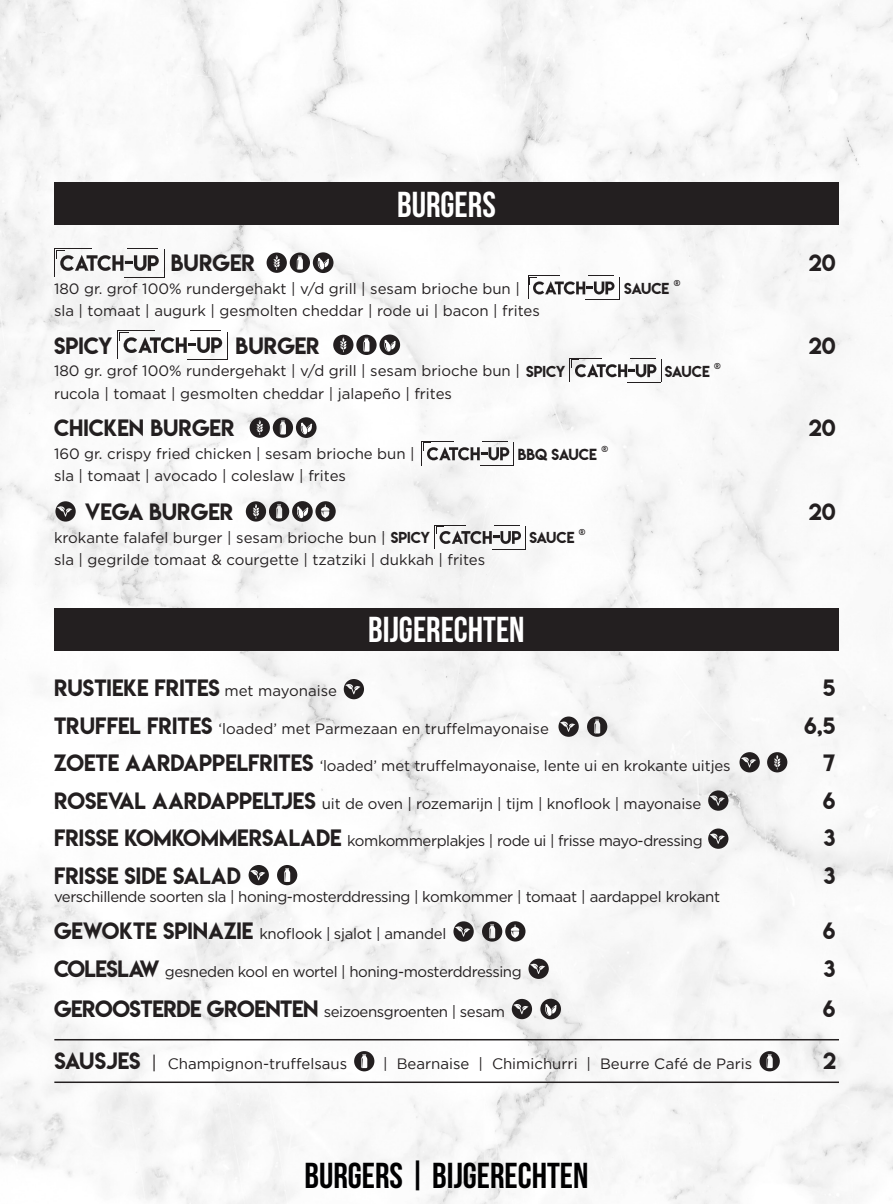
<style>
.page{position:relative;width:893px;height:1204px;background:#fff}
.page>*{position:absolute;margin:0;border:0;box-sizing:border-box;transform-origin:0 0}
.t1{font:36px "Bebas Neue";color:#000001}
.t2{font:36px "Bebas Neue";color:#fff}
.t3{font:21px "Lemon Milk";color:#231f20}
.t4{font:15px "Gotham";letter-spacing:-.01em;color:#231f20}
.t5{font:15px "Gotham";letter-spacing:-.03em;color:#231f20}
.t6{font:15px "Gotham";color:#211d1e}
.t7{font:14.25px "Lemon Milk";color:#231f20}
.t8{font:14.1px "Lemon Milk";letter-spacing:-.02em;color:#231f20}
.s1{font-family:"Lemon Milk";font-size:14.1px}
.s2{font-family:"Gotham";font-size:15px}
.s3{font-family:"Lemon Milk";font-size:21px}
.s4{font-family:"Lemon Milk";font-size:21px;color:#231f20}
.s5{font-size:18px;color:#231f20}
.s6{color:#231f20}
</style>
<div class="page">
<img style="left:0;top:0;width:893px;height:1203px">
<div style="left:54px;top:183px;width:785px;height:42px;background:#231f20"></div>
<svg style="left:528px;top:275px;width:92px;height:25px"></svg>
<hr style="left:628px;top:382px;width:33px;height:1px;background:#231f20">
<svg style="left:570px;top:358px;width:92px;height:24px"></svg>
<hr style="left:480px;top:465px;width:34px;height:1px;background:#231f20">
<svg style="left:422px;top:441px;width:93px;height:24px"></svg>
<hr style="left:124px;top:277px;width:41px;height:1px;background:#231f20">
<svg style="left:54px;top:248px;width:111px;height:29px"></svg>
<hr style="left:187px;top:359px;width:41px;height:1px;background:#231f20">
<svg style="left:117px;top:330px;width:111px;height:29px"></svg>
<svg style="left:267px;top:252px;width:43px;height:21px"></svg>
<svg style="left:333px;top:335px;width:44px;height:20px"></svg>
<svg style="left:250px;top:417px;width:43px;height:21px"></svg>
<svg style="left:246px;top:501px;width:43px;height:20px"></svg>
<svg style="left:55px;top:501px;width:21px;height:20px"></svg>
<div style="left:313px;top:252px;width:20px;height:21px;background:#231f20;border-radius:50%"></div>
<svg style="left:318px;top:257px;width:11px;height:13px"></svg>
<div style="left:379px;top:334px;width:21px;height:21px;background:#231f20;border-radius:50%"></div>
<svg style="left:384px;top:340px;width:12px;height:12px"></svg>
<div style="left:296px;top:417px;width:21px;height:21px;background:#231f20;border-radius:50%"></div>
<svg style="left:301px;top:422px;width:11px;height:13px"></svg>
<div style="left:292px;top:501px;width:21px;height:20px;background:#231f20;border-radius:50%"></div>
<svg style="left:297px;top:506px;width:11px;height:12px"></svg>
<div style="left:54px;top:608px;width:785px;height:43px;background:#231f20"></div>
<svg style="left:587px;top:716px;width:20px;height:20px"></svg>
<svg style="left:344px;top:679px;width:20px;height:20px"></svg>
<svg style="left:558px;top:716px;width:21px;height:20px"></svg>
<svg style="left:739px;top:752px;width:21px;height:20px"></svg>
<svg style="left:453px;top:921px;width:21px;height:20px"></svg>
<svg style="left:708px;top:790px;width:20px;height:20px"></svg>
<svg style="left:249px;top:864px;width:20px;height:21px"></svg>
<svg style="left:528px;top:958px;width:21px;height:20px"></svg>
<svg style="left:315px;top:501px;width:21px;height:20px"></svg>
<svg style="left:767px;top:752px;width:20px;height:20px"></svg>
<svg style="left:482px;top:921px;width:43px;height:20px"></svg>
<hr style="left:492px;top:549px;width:34px;height:1px;background:#231f20">
<svg style="left:434px;top:525px;width:92px;height:24px"></svg>
<svg style="left:708px;top:828px;width:20px;height:20px"></svg>
<svg style="left:277px;top:864px;width:20px;height:21px"></svg>
<svg style="left:512px;top:998px;width:20px;height:21px"></svg>
<div style="left:540px;top:998px;width:21px;height:21px;background:#231f20;border-radius:50%"></div>
<svg style="left:545px;top:1004px;width:12px;height:12px"></svg>
<svg style="left:354px;top:1050px;width:20px;height:21px"></svg>
<svg style="left:759px;top:1050px;width:21px;height:21px"></svg>
<hr style="left:54px;top:1038px;width:785px;height:2px;background:#231f20">
<hr style="left:54px;top:1081px;width:785px;height:1px;background:#231f20">
<p class="t2" style="left:397px;top:184px;width:100px">BURGERS</p>
<p class="t3" style="left:171px;top:248px;width:86px">BURGER</p>
<p class="t3" style="left:809px;top:248px;width:28px">20</p>
<p class="t4" style="left:54px;top:278px;width:467px">180 gr. grof 100% rundergehakt | v/d grill | sesam brioche bun |</p>
<p class="t4" style="left:54px;top:301px;width:487px">sla | tomaat | augurk | gesmolten cheddar | rode ui | bacon | frites</p>
<p class="t3" style="left:54px;top:330px;width:60px">SPICY</p>
<p class="t3" style="left:236px;top:330px;width:86px">BURGER</p>
<p class="t3" style="left:809px;top:330px;width:28px">20</p>
<p class="t4" style="left:54px;top:361px;width:513px">180 gr. grof 100% rundergehakt | v/d grill | sesam brioche bun | <span class="s1">SPICY</span></p>
<p class="t4" style="left:54px;top:383px;width:400px">rucola | tomaat | gesmolten cheddar | jalapeño | frites</p>
<p class="t3" style="left:54px;top:413px;width:182px">CHICKEN BURGER</p>
<p class="t3" style="left:809px;top:413px;width:28px">20</p>
<p class="t4" style="left:54px;top:443px;width:362px">160 gr. crispy fried chicken | sesam brioche bun |</p>
<p class="t4" style="left:54px;top:466px;width:294px">sla | tomaat | avocado | coleslaw | frites</p>
<p class="t3" style="left:85px;top:497px;width:150px">VEGA BURGER</p>
<p class="t3" style="left:809px;top:497px;width:28px">20</p>
<p class="t4" style="left:54px;top:527px;width:378px">krokante falafel burger | sesam brioche bun | <span class="s1">SPICY</span></p>
<p class="t4" style="left:54px;top:550px;width:433px">sla | gegrilde tomaat &amp; courgette | tzatziki | dukkah | frites</p>
<p class="t8" style="left:624px;top:278px;width:58px">SAUCE ®</p>
<p class="t8" style="left:665px;top:361px;width:58px">SAUCE ®</p>
<p class="t7" style="left:518px;top:444px;width:92px">BBQ SAUCE ®</p>
<p class="t8" style="left:529px;top:528px;width:58px">SAUCE ®</p>
<p class="t2" style="left:368px;top:610px;width:158px">BIJGERECHTEN</p>
<p class="t3" style="left:54px;top:673px;width:285px">RUSTIEKE FRITES <span class="s2">met mayonaise</span></p>
<p class="t3" style="left:823px;top:673px;width:14px">5</p>
<p class="t4" style="left:54px;top:718px;width:496px"><span class="s3">TRUFFEL FRITES</span> ‘loaded’ met Parmezaan en truffelmayonaise</p>
<p class="t3" style="left:804px;top:710px;width:33px">6,5</p>
<p class="t4" style="left:54px;top:756px;width:678px"><span class="s3">ZOETE AARDAPPELFRITES</span> ‘loaded’ met truffelmayonaise, lente ui en krokante uitjes</p>
<p class="t3" style="left:823px;top:748px;width:14px">7</p>
<p class="t4" style="left:54px;top:793px;width:649px"><span class="s3">ROSEVAL AARDAPPELTJES</span> uit de oven | rozemarijn | tijm | knoflook | mayonaise</p>
<p class="t3" style="left:823px;top:785px;width:14px">6</p>
<p class="t5" style="left:54px;top:831px;width:650px"><span class="s3">FRISSE KOMKOMMERSALADE</span> komkommerplakjes | rode ui | frisse mayo-dressing</p>
<p class="t3" style="left:824px;top:823px;width:13px">3</p>
<p class="t3" style="left:54px;top:860px;width:188px">FRISSE SIDE SALAD</p>
<p class="t3" style="left:824px;top:860px;width:13px">3</p>
<p class="t5" style="left:54px;top:886px;width:668px">verschillende soorten sla | honing-mosterddressing | komkommer | tomaat | aardappel krokant</p>
<p class="t4" style="left:54px;top:924px;width:394px"><span class="s3">GEWOKTE SPINAZIE</span> knoflook | sjalot | amandel</p>
<p class="t3" style="left:823px;top:916px;width:14px">6</p>
<p class="t5" style="left:54px;top:961px;width:469px"><span class="s3">COLESLAW</span> gesneden kool en wortel | honing-mosterddressing</p>
<p class="t3" style="left:824px;top:953px;width:13px">3</p>
<p class="t5" style="left:54px;top:1002px;width:452px"><span class="s3">GEROOSTERDE GROENTEN</span> seizoensgroenten | sesam</p>
<p class="t3" style="left:823px;top:994px;width:14px">6</p>
<p class="t6" style="left:54px;top:1055px;width:294px"><span class="s4">SAUSJES</span> <span class="s5">|</span> Champignon-truffelsaus</p>
<p class="t6" style="left:383px;top:1055px;width:370px">| Bearnaise | Chimichurri <span class="s6">| Beurre Café de Paris</span></p>
<p class="t3" style="left:823px;top:1045px;width:14px">2</p>
<p class="t1" style="left:304px;top:1155px;width:286px">BURGERS | BIJGERECHTEN</p>
</div>
